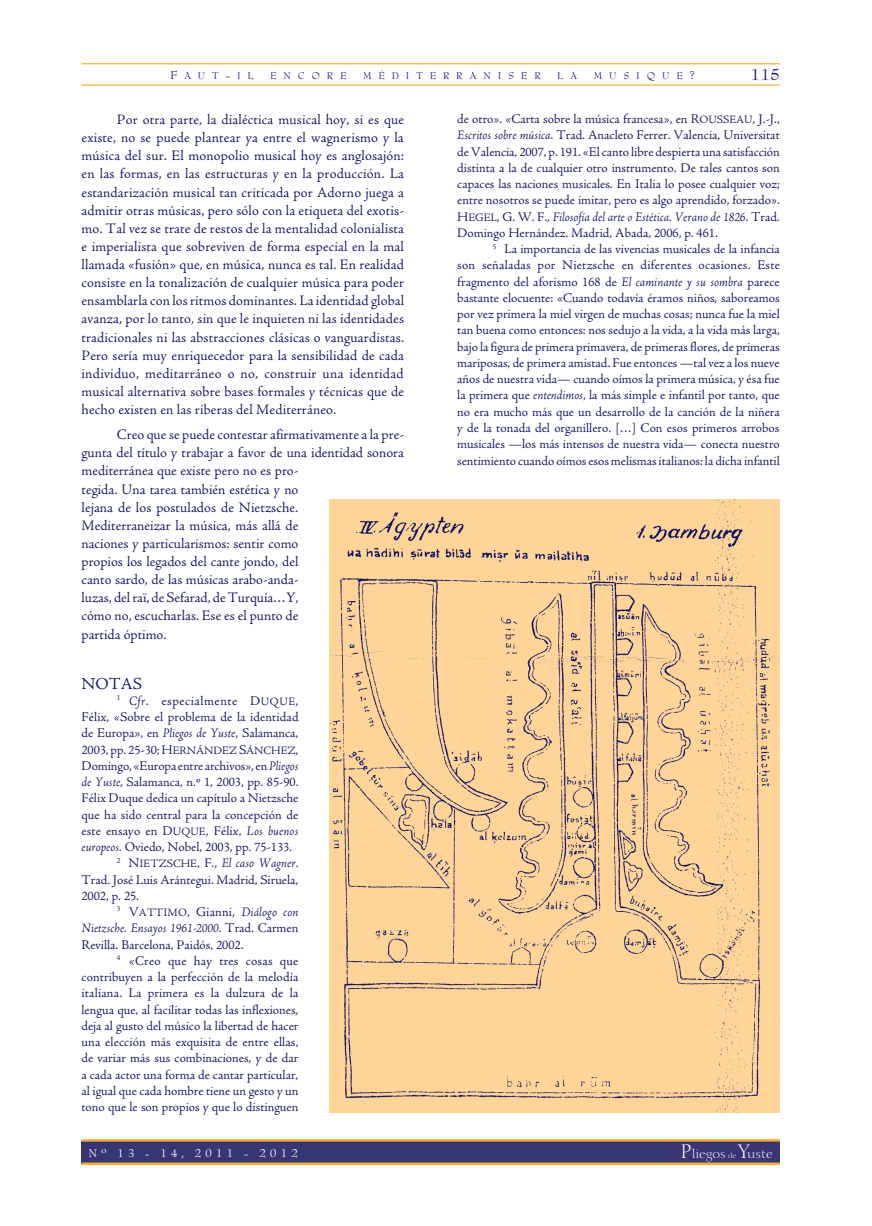
<style>
.page{position:relative;width:872px;height:1226px;background:#fff}
.page>*{position:absolute;margin:0;border:0;box-sizing:border-box;transform-origin:0 0}
.t1{font:17.5px "Adobe Jenson";color:#11125f}
.t2{font:17.5px "Bernhard Modern Roman SC850";color:#11125f}
.t3{font:15px/18.1px "Adobe Jenson";color:#11125f;text-align:justify}
.t4{font:13.75px/16.2px "Adobe Jenson";color:#11125f;text-align:justify}
.t5{font:italic 13.75px "Adobe Jenson";color:#11125f}
.t6{font:13.75px "Adobe Jenson";letter-spacing:.04em;color:#11125f}
.t7{font:12.5px "Bernhard Modern";letter-spacing:.3em;color:#fff}
.t8{font:12.5px "Bernhard Modern Roman SC850";color:#11125f}
.t9{font:12.25px "Calligraphic 810 BT";color:#fff}
.t10{font:10.62px "Bernhard Modern Roman SC850";letter-spacing:.645em;color:#11125f}
.s1{font-size:12.5px}
.s2{font-style:italic}
.s3{font-family:"Adobe Jenson Regular SC850"}
.s4{font-family:"Adobe Jenson Regular SC850";font-size:11.75px}
.s5{font-style:normal}
.s6{font-family:"Adobe Jenson Regular SC850";font-style:normal;font-size:11.75px}
.s7{font-family:"Adobe Jenson Regular SC850";font-style:normal}
.s8{font-size:19px}
.s9{font-size:7px}
</style>
<div class="page">
<hr style="left:81px;top:63px;width:699px;height:1px;background:#fbb034">
<hr style="left:81px;top:84px;width:699px;height:2px;background:#fbb034">
<div style="left:81px;top:1141px;width:699px;height:22px;background:#373574"></div>
<hr style="left:81px;top:1139px;width:699px;height:3px;background:#fbb034">
<hr style="left:81px;top:1163px;width:699px;height:2px;background:#fbb034">
<img style="left:330px;top:500px;width:450px;height:613px">
<p class="t8" style="left:81px;top:68px;width:49px">F</p>
<p class="t10" style="left:184px;top:70px;width:71px">AUT<span class="s1">-</span>IL</p>
<p class="t10" style="left:270px;top:70px;width:78px">ENCORE</p>
<p class="t10" style="left:363px;top:70px;width:179px">MÉDITERRANISER</p>
<p class="t10" style="left:557px;top:70px;width:22px">L A</p>
<p class="t10" style="left:594px;top:70px;width:102px">MUSIQUE<span class="s1">?</span></p>
<p class="t2" style="left:750px;top:65px;width:31px">115</p>
<p class="t3" style="left:81px;top:111px;width:324px;text-indent:35px">Por otra parte, la dialéctica musical hoy, si es que existe, no se puede plantear ya entre el wagnerismo y la música del sur. El monopolio musical hoy es anglosajón: en las formas, en las estructuras y en la producción. La estandarización musical tan criticada por Adorno juega a admitir otras músicas, pero sólo con la etiqueta del exotis&shy;mo. Tal vez se trate de restos de la mentalidad colonialista e imperialista que sobreviven de forma especial en la mal llamada «fusión» que, en música, nunca es tal. En realidad consiste en la tonalización de cualquier música para poder ensamblarla con los ritmos dominantes. La identidad global avanza, por lo tanto, sin que le inquieten ni las identidades tradicionales ni las abstracciones clásicas o vanguardistas.<br>Pero sería muy enriquecedor para la sensibilidad de cada individuo, meditarráneo o no, construir una identidad musical alternativa sobre bases formales y técnicas que de hecho existen en las riberas del Mediterráneo.</p>
<p class="t3" style="left:81px;top:426px;width:324px;text-align:left;text-indent:35px">Creo que se puede contestar afirmativamente a la pre&shy;gunta del título y trabajar a favor de una identidad sonora mediterránea que existe pero no es pro-<br>tegida. Una tarea también estética y no<br>lejana de los postulados de Nietzsche.<br>Mediterraneizar la música, más allá de<br>naciones y particularismos: sentir como<br>propios los legados del cante jondo, del<br>canto sardo, de las músicas arabo-anda-<br>luzas, del raï, de Sefarad, de Turquía…Y,<br>cómo no, escucharlas. Ese es el punto de<br>partida óptimo.</p>
<p class="t1" style="left:81px;top:674px;width:62px">NOTAS</p>
<p class="t6" style="left:117px;top:693px;width:183px"><sup>1</sup> <span class="s2">Cfr</span>. especialmente <span class="s3">D</span><span class="s4">UQUE</span>,</p>
<p class="t4" style="left:81px;top:709px;width:218px">Félix, «Sobre el problema de la identidad</p>
<p class="t4" style="left:81px;top:725px;width:218px">de Europa», en <span class="s2">Pliegos de Yuste</span>, Salamanca,</p>
<p class="t4" style="left:81px;top:742px;width:218px">2003, pp. 25-30; <span class="s3">H</span><span class="s4">ERNÁNDEZ</span> <span class="s3">S</span><span class="s4">ÁNCHEZ</span><span class="s3">,</span></p>
<p class="t4" style="left:81px;top:758px;width:218px">Domingo, «Europa entre archivos», en <span class="s2">Pliegos</span></p>
<p class="t4" style="left:81px;top:774px;width:218px"><span class="s2">de Yuste</span>, Salamanca, n.º 1, 2003, pp. 85-90.</p>
<p class="t4" style="left:81px;top:790px;width:218px">Félix Duque dedica un capítulo a Nietzsche</p>
<p class="t4" style="left:81px;top:807px;width:218px">que ha sido central para la concepción de</p>
<p class="t4" style="left:81px;top:823px;width:218px">este ensayo en <span class="s3">D</span><span class="s4">UQUE</span>, Félix, <span class="s2">Los buenos</span></p>
<p class="t4" style="left:81px;top:839px;width:212px"><span class="s2">europeos.</span> Oviedo, Nobel, 2003, pp. 75-133.</p>
<p class="t5" style="left:117px;top:856px;width:183px"><sup>2</sup> <span class="s5">N</span><span class="s6">IETZSCHE</span><span class="s5">, F.,</span> El caso Wagner<span class="s5">.</span></p>
<p class="t4" style="left:81px;top:872px;width:218px">Trad. José Luis Arántegui. Madrid, Siruela,</p>
<p class="t4" style="left:81px;top:888px;width:59px">2002, p. 25.</p>
<p class="t5" style="left:117px;top:905px;width:183px"><sup>3</sup> <span class="s7">V</span><span class="s6">ATTIMO</span><span class="s5">, Gianni,</span> Diálogo con</p>
<p class="t5" style="left:81px;top:921px;width:218px">Nietzsche. Ensayos 1961-2000<span class="s5">. Trad. Carmen</span></p>
<p class="t4" style="left:81px;top:937px;width:163px">Revilla. Barcelona, Paidós, 2002.</p>
<p class="t4" style="left:117px;top:953px;width:183px"><sup>4</sup> «Creo que hay tres cosas que</p>
<p class="t4" style="left:81px;top:969px;width:218px">contribuyen a la perfección de la melodía</p>
<p class="t4" style="left:81px;top:985px;width:218px">italiana. La primera es la dulzura de la</p>
<p class="t4" style="left:81px;top:1002px;width:218px">lengua que, al facilitar todas las inflexiones,</p>
<p class="t4" style="left:81px;top:1018px;width:218px">deja al gusto del músico la libertad de hacer</p>
<p class="t4" style="left:81px;top:1034px;width:218px">una elección más exquisita de entre ellas,</p>
<p class="t4" style="left:81px;top:1050px;width:218px">de variar más sus combinaciones, y de dar</p>
<p class="t4" style="left:81px;top:1067px;width:218px">a cada actor una forma de cantar particular,</p>
<p class="t4" style="left:81px;top:1083px;width:218px">al igual que cada hombre tiene un gesto y un</p>
<p class="t4" style="left:81px;top:1099px;width:218px">tono que le son propios y que lo distinguen</p>
<p class="t4" style="left:457px;top:111px;width:324px">de otro». «Carta sobre la música francesa», en R<span class="s4">OUSSEAU</span>, J.-J., <span class="s2">Escritos sobre música</span>. Trad. Anacleto Ferrer. Valencia, Universitat de Valencia, 2007, p. 191. «El canto libre despierta una satisfacción distinta a la de cualquier otro instrumento. De tales cantos son capaces las naciones musicales. En Italia lo posee cualquier voz; entre nosotros se puede imitar, pero es algo aprendido, forzado».<br>H<span class="s4">EGEL</span>, G. W. F., <span class="s2">Filosofía del arte o Estética. Verano de 1826</span>. Trad.<br>Domingo Hernández. Madrid, Abada, 2006, p. 461.</p>
<p class="t4" style="left:457px;top:241px;width:324px;text-indent:35px"><sup>5</sup> La importancia de las vivencias musicales de la infancia son señaladas por Nietzsche en diferentes ocasiones. Este fragmento del aforismo 168 de <span class="s2">El caminante y su sombra</span> parece bastante elocuente: «Cuando todavía éramos niños, saboreamos por vez primera la miel virgen de muchas cosas; nunca fue la miel tan buena como entonces: nos sedujo a la vida, a la vida más larga, bajo la figura de primera primavera, de primeras flores, de primeras mariposas, de primera amistad. Fue entonces —tal vez a los nueve años de nuestra vida— cuando oímos la primera música, y ésa fue la primera que <span class="s2">entendimos</span>, la más simple e infantil por tanto, que no era mucho más que un desarrollo de la canción de la niñera y de la tonada del organillero. […] Con esos primeros arrobos musicales —los más intensos de nuestra vida— conecta nuestro sentimiento cuando oímos esos melismas italianos: la dicha infantil</p>
<p class="t7" style="left:89px;top:1147px;width:211px">Nº 13 - 14, 2011 - 2012</p>
<p class="t9" style="left:680px;top:1147px;width:94px"><span class="s8">P</span>liegos <span class="s9">de</span> <span class="s8">Y</span>uste</p>
</div>
